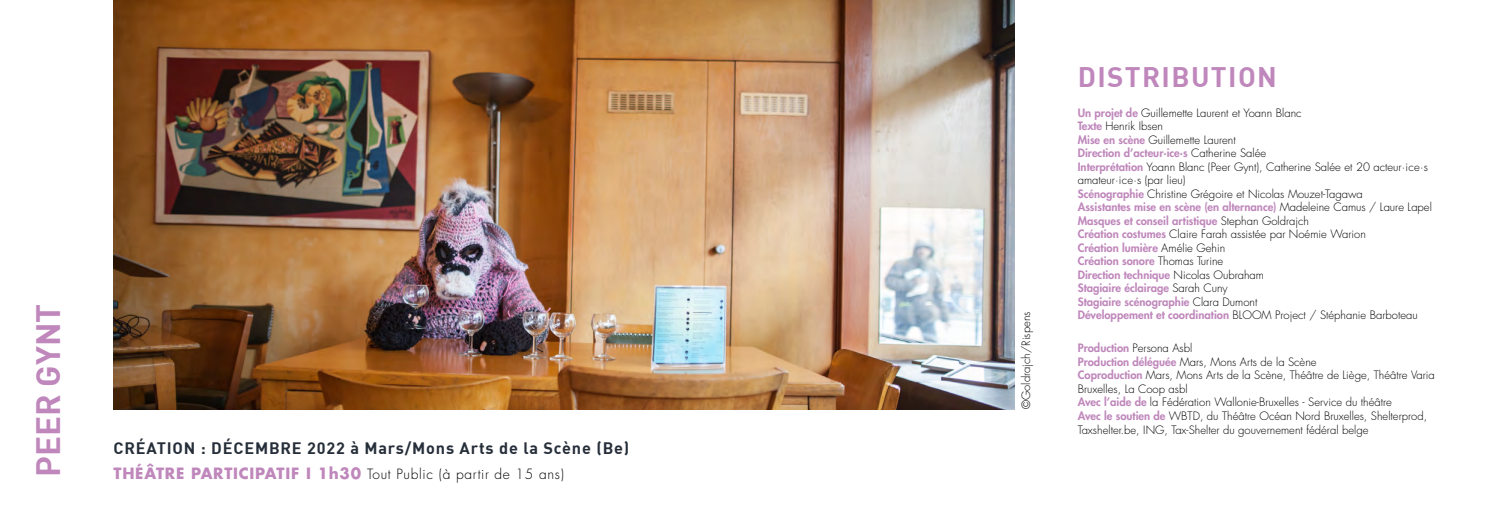
<style>
.page{position:relative;width:1489px;height:525px;background:#fff}
.page>*{position:absolute;margin:0;border:0;box-sizing:border-box;transform-origin:0 0}
.t1{font:700 33.12px "DIN";color:#bf87bb}
.t2{font:700 27.62px "DIN";letter-spacing:.05em;color:#bf87bb}
.t3{font:700 16.25px "DIN";letter-spacing:.05em;color:#262e39}
.t4{font:300 13.75px "Futura Std";letter-spacing:.05em;color:#000}
.t5{font:300 11.25px/13.5px "Futura Std";color:#000}
.s1{font-weight:700;font-size:15.12px;color:#bf87bb}
.s2{font-weight:800;color:#bf87bb}
</style>
<div class="page">
<img style="left:114px;top:0;width:899px;height:409px">
<h1 class="t1" style="left:27px;top:476px;width:174px;rotate:-90deg">PEER GYNT</h1>
<h3 class="t3" style="left:114px;top:437px;width:517px">CRÉATION : DÉCEMBRE 2022 à Mars/Mons Arts de la Scène (Be)</h3>
<p class="t4" style="left:114px;top:465px;width:452px"><span class="s1">THÉÂTRE PARTICIPATIF I 1h30</span> Tout Public (à partir de 15 ans)</p>
<p class="t5" style="left:1019px;top:409px;width:99px;rotate:-90deg">©Goldrajch/Rispens</p>
<h2 class="t2" style="left:1077px;top:59px;width:201px">DISTRIBUTION</h2>
<p class="t5" style="left:1077px;top:106px;width:355px"><span class="s2">Un projet de</span> Guillemette Laurent et Yoann Blanc<br><span class="s2">Texte</span> Henrik Ibsen<br><span class="s2">Mise en scène</span> Guillemette Laurent<br><span class="s2">Direction d’acteur·ice·s</span> Catherine Salée<br><span class="s2">Interprétation</span> Yoann Blanc (Peer Gynt), Catherine Salée et 20 acteur·ice·s amateur·ice·s (par lieu)<br><span class="s2">Scénographie</span> Christine Grégoire et Nicolas Mouzet-Tagawa<br><span class="s2">Assistantes mise en scène (en alternance)</span> Madeleine Camus / Laure Lapel <span class="s2">Masques et conseil artistique</span> Stephan Goldrajch<br><span class="s2">Création costumes</span> Claire Farah assistée par Noémie Warion<br><span class="s2">Création lumière</span> Amélie Gehin<br><span class="s2">Création sonore</span> Thomas Turine<br><span class="s2">Direction technique</span> Nicolas Oubraham<br><span class="s2">Stagiaire éclairage</span> Sarah Cuny<br><span class="s2">Stagiaire scénographie</span> Clara Dumont<br><span class="s2">Développement et coordination</span> BLOOM Project / Stéphanie Barboteau</p>
<p class="t5" style="left:1077px;top:342px;width:358px"><span class="s2">Production</span> Persona Asbl<br><span class="s2">Production déléguée</span> Mars, Mons Arts de la Scène<br><span class="s2">Coproduction</span> Mars, Mons Arts de la Scène, Théâtre de Liège, Théâtre Varia Bruxelles, La Coop asbl<br><span class="s2">Avec l’aide de</span> la Fédération Wallonie-Bruxelles - Service du théâtre<br><span class="s2">Avec le soutien de</span> WBTD, du Théâtre Océan Nord Bruxelles, Shelterprod, Taxshelter.be, ING, Tax-Shelter du gouvernement fédéral belge</p>
</div>
